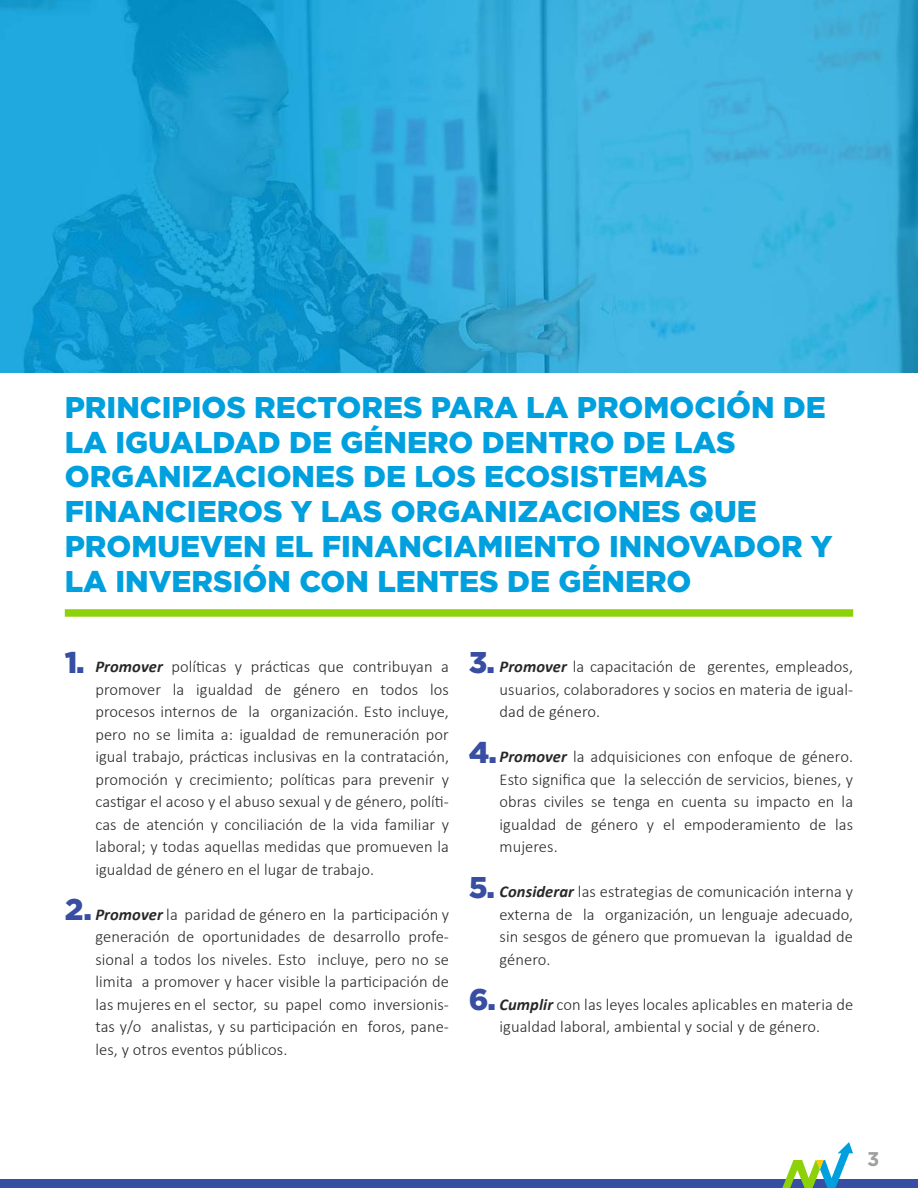
<style>
.page{position:relative;width:918px;height:1188px;background:#fff}
.page>*{position:absolute;margin:0;border:0;box-sizing:border-box;transform-origin:0 0}
.t1{font:900 30px/34.8px "Gotham";color:#00a0de}
.t2{font:900 30px "Gotham";color:#374ea2}
.t3{font:700 19.8px "Gotham";color:#a0a0a0}
.t4{font:300 16.5px/22.5px "Calibri";letter-spacing:.005em;color:#282828;text-align:justify}
.s1{font-weight:700;font-style:italic}
</style>
<div class="page">
<div style="left:65px;top:609px;width:788px;height:8px;background:#8dd208"></div>
<div style="left:0;top:1179px;width:918px;height:9px;background:#374ea2"></div>
<svg style="left:782px;top:1142px;width:71px;height:46px"></svg>
<img style="left:0;top:0;width:918px;height:373px">
<h1 class="t1" style="left:65px;top:389px;width:769px">PRINCIPIOS RECTORES PARA LA PROMOCIÓN DE LA IGUALDAD DE GÉNERO DENTRO DE LAS ORGANIZACIONES DE LOS ECOSISTEMAS FINANCIEROS Y LAS ORGANIZACIONES QUE PROMUEVEN EL FINANCIAMIENTO INNOVADOR Y LA INVERSIÓN CON LENTES DE GÉNERO</h1>
<h1 class="t2" style="left:65px;top:645px;width:21px">1.</h1>
<h1 class="t2" style="left:469px;top:645px;width:27px">3.</h1>
<p class="t4" style="left:95px;top:655px;width:355px"><span class="s1">Promover</span> políticas y prácticas que contribuyan a promover la igualdad de género en todos los procesos internos de la organización. Esto incluye, pero no se limita a: igualdad de remuneración por igual trabajo, prácticas inclusivas en la contratación, promoción y crecimiento; políticas para prevenir y castigar el acoso y el abuso sexual y de género, políti&shy;cas de atención y conciliación de la vida familiar y laboral; y todas aquellas medidas que promueven la igualdad de género en el lugar de trabajo.</p>
<p class="t4" style="left:95px;top:903px;width:355px"><span class="s1">Promover</span> la paridad de género en la participación y generación de oportunidades de desarrollo profe&shy;sional a todos los niveles. Esto incluye, pero no se limita a promover y hacer visible la participación de las mujeres en el sector, su papel como inversionis&shy;tas y/o analistas, y su participación en foros, pane&shy;les, y otros eventos públicos.</p>
<p class="t4" style="left:500px;top:655px;width:355px"><span class="s1">Promover</span> la capacitación de gerentes, empleados, usuarios, colaboradores y socios en materia de igual&shy;dad de género.</p>
<p class="t4" style="left:500px;top:745px;width:355px"><span class="s1">Promover</span> la adquisiciones con enfoque de género.<br>Esto significa que la selección de servicios, bienes, y obras civiles se tenga en cuenta su impacto en la igualdad de género y el empoderamiento de las mujeres.</p>
<p class="t4" style="left:500px;top:880px;width:355px"><span class="s1">Considerar</span> las estrategias de comunicación interna y externa de la organización, un lenguaje adecuado, sin sesgos de género que promuevan la igualdad de género.</p>
<p class="t4" style="left:500px;top:993px;width:355px"><span class="s1">Cumplir</span> con las leyes locales aplicables en materia de igualdad laboral, ambiental y social y de género.</p>
<h1 class="t2" style="left:469px;top:735px;width:29px">4.</h1>
<h1 class="t2" style="left:469px;top:870px;width:28px">5.</h1>
<h1 class="t2" style="left:65px;top:892px;width:29px">2.</h1>
<h1 class="t2" style="left:469px;top:982px;width:29px">6.</h1>
<p class="t3" style="left:867px;top:1148px;width:14px">3</p>
</div>
